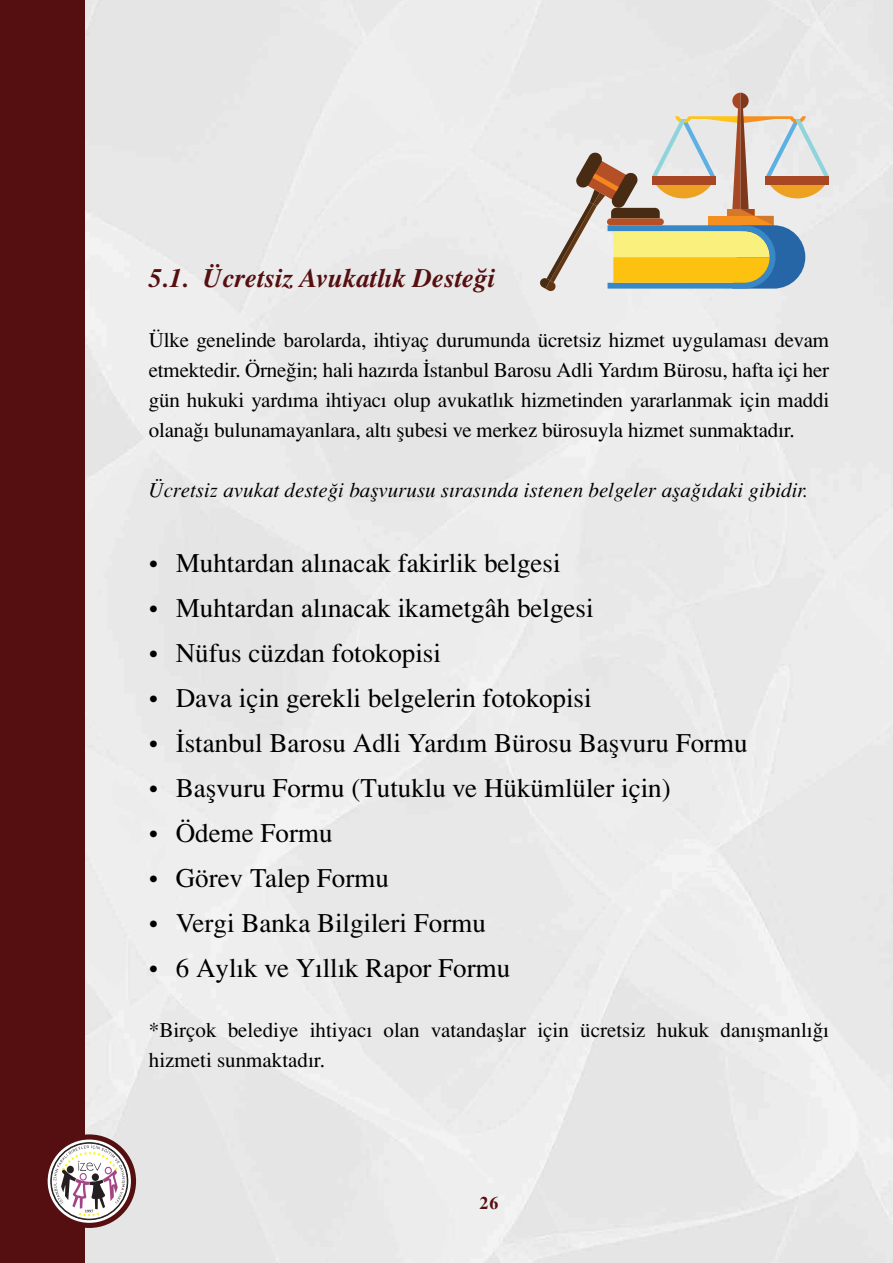
<style>
.page{position:relative;width:893px;height:1263px;background:#fff}
.page>*{position:absolute;margin:0;border:0;box-sizing:border-box;transform-origin:0 0}
.t1{font:27px "Times Normal Tr";color:#000}
.t2{font:27px "Times Bold Italic Tr";color:#560f11}
.t3{font:21px/30px "Times Normal Tr";color:#000;text-align:justify}
.t4{font:21px "Times Italic Tr";color:#000}
.t5{font:18px "Times Bold Tr";color:#560f11}
</style>
<div class="page">
<div style="left:0;top:0;width:85px;height:1263px;background:#560f11"></div>
<div style="left:43px;top:1134px;width:93px;height:94px;background:#560f11;border-radius:50%"></div>
<svg style="left:48px;top:1139px;width:83px;height:84px"></svg>
<svg style="left:53px;top:1145px;width:72px;height:72px;background:#c7bbbc"></svg>
<svg style="left:540px;top:93px;width:289px;height:199px;background:#d2c9b2"></svg>
<p class="t2" style="left:149px;top:262px;width:348px">5.1. Ücretsiz Avukatlık Desteği</p>
<p class="t3" style="left:149px;top:324px;width:682px">Ülke genelinde barolarda, ihtiyaç durumunda ücretsiz hizmet uygulaması devam etmektedir. Örneğin; hali hazırda İstanbul Barosu Adli Yardım Bürosu, hafta içi her gün hukuki yardıma ihtiyacı olup avukatlık hizmetinden yararlanmak için maddi olanağı bulunamayanlara, altı şubesi ve merkez bürosuyla hizmet sunmaktadır.</p>
<p class="t4" style="left:149px;top:477px;width:660px">Ücretsiz avukat desteği başvurusu sırasında istenen belgeler aşağıdaki gibidir.</p>
<p class="t1" style="left:149px;top:547px;width:413px">• Muhtardan alınacak fakirlik belgesi</p>
<p class="t1" style="left:149px;top:592px;width:446px">• Muhtardan alınacak ikametgâh belgesi</p>
<p class="t1" style="left:149px;top:637px;width:294px">• Nüfus cüzdan fotokopisi</p>
<p class="t1" style="left:149px;top:682px;width:444px">• Dava için gerekli belgelerin fotokopisi</p>
<p class="t1" style="left:149px;top:727px;width:600px">• İstanbul Barosu Adli Yardım Bürosu Başvuru Formu</p>
<p class="t1" style="left:149px;top:772px;width:523px">• Başvuru Formu (Tutuklu ve Hükümlüler için)</p>
<p class="t1" style="left:149px;top:817px;width:185px">• Ödeme Formu</p>
<p class="t1" style="left:149px;top:862px;width:242px">• Görev Talep Formu</p>
<p class="t1" style="left:149px;top:907px;width:339px">• Vergi Banka Bilgileri Formu</p>
<p class="t1" style="left:149px;top:952px;width:363px">• 6 Aylık ve Yıllık Rapor Formu</p>
<p class="t3" style="left:149px;top:1014px;width:682px">*Birçok belediye ihtiyacı olan vatandaşlar için ücretsiz hukuk danışmanlığı hizmeti sunmaktadır.</p>
<p class="t5" style="left:479px;top:1192px;width:21px">26</p>
</div>
